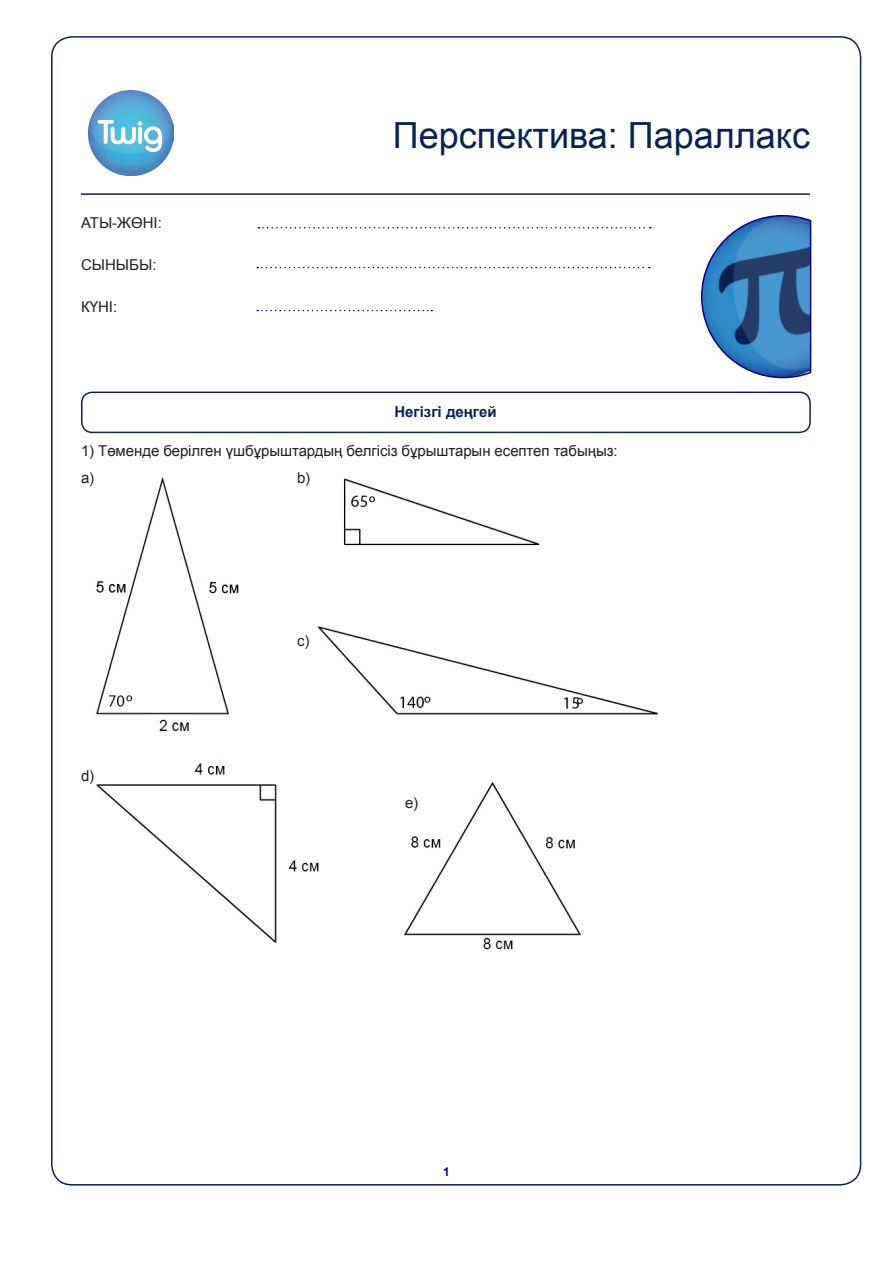
<style>
.page{position:relative;width:893px;height:1263px;background:#fff}
.page>*{position:absolute;margin:0;border:0;box-sizing:border-box;transform-origin:0 0}
.t1{font:36px "Arial";color:#092254}
.general_text{font:15px "Arial";letter-spacing:-.005em;color:#231f20}
.t2{font:700 15px "Arial";color:#092254}
.t3{font:700 12px "Arial";color:#05008b}
</style>
<div class="page">
<hr style="left:81px;top:193px;width:729px;height:2px;background:#092254">
<svg style="left:258px;top:227px;width:393px;height:1px"></svg>
<svg style="left:257px;top:267px;width:393px;height:1px"></svg>
<svg style="left:257px;top:310px;width:175px;height:1px"></svg>
<div style="left:81px;top:392px;width:730px;height:41px;border:2px solid #092254;border-radius:11px"></div>
<svg style="left:701px;top:215px;width:111px;height:164px"></svg>
<img style="left:88px;top:90px;width:86px;height:86px">
<img style="left:95px;top:477px;width:563px;height:473px">
<p class="general_text" style="left:81px;top:213px;width:82px">АТЫ-ЖӨНІ:</p>
<p class="general_text" style="left:81px;top:255px;width:77px">СЫНЫБЫ:</p>
<p class="general_text" style="left:81px;top:297px;width:38px">КҮНІ:</p>
<h1 class="t1" style="left:393px;top:111px;width:419px">Перспектива: Параллакс</h1>
<p class="t2" style="left:394px;top:402px;width:104px">Негізгі деңгей</p>
<p class="general_text" style="left:81px;top:441px;width:538px">1) Төменде берілген үшбұрыштардың белгісіз бұрыштарын есептеп табыңыз:</p>
<p class="general_text" style="left:81px;top:468px;width:15px">a)</p>
<p class="general_text" style="left:297px;top:468px;width:15px">b)</p>
<p class="general_text" style="left:81px;top:765px;width:15px">d)</p>
<p class="general_text" style="left:297px;top:630px;width:14px">c)</p>
<p class="general_text" style="left:405px;top:792px;width:15px">e)</p>
<p class="t3" style="left:443px;top:1164px;width:8px">1</p>
</div>
